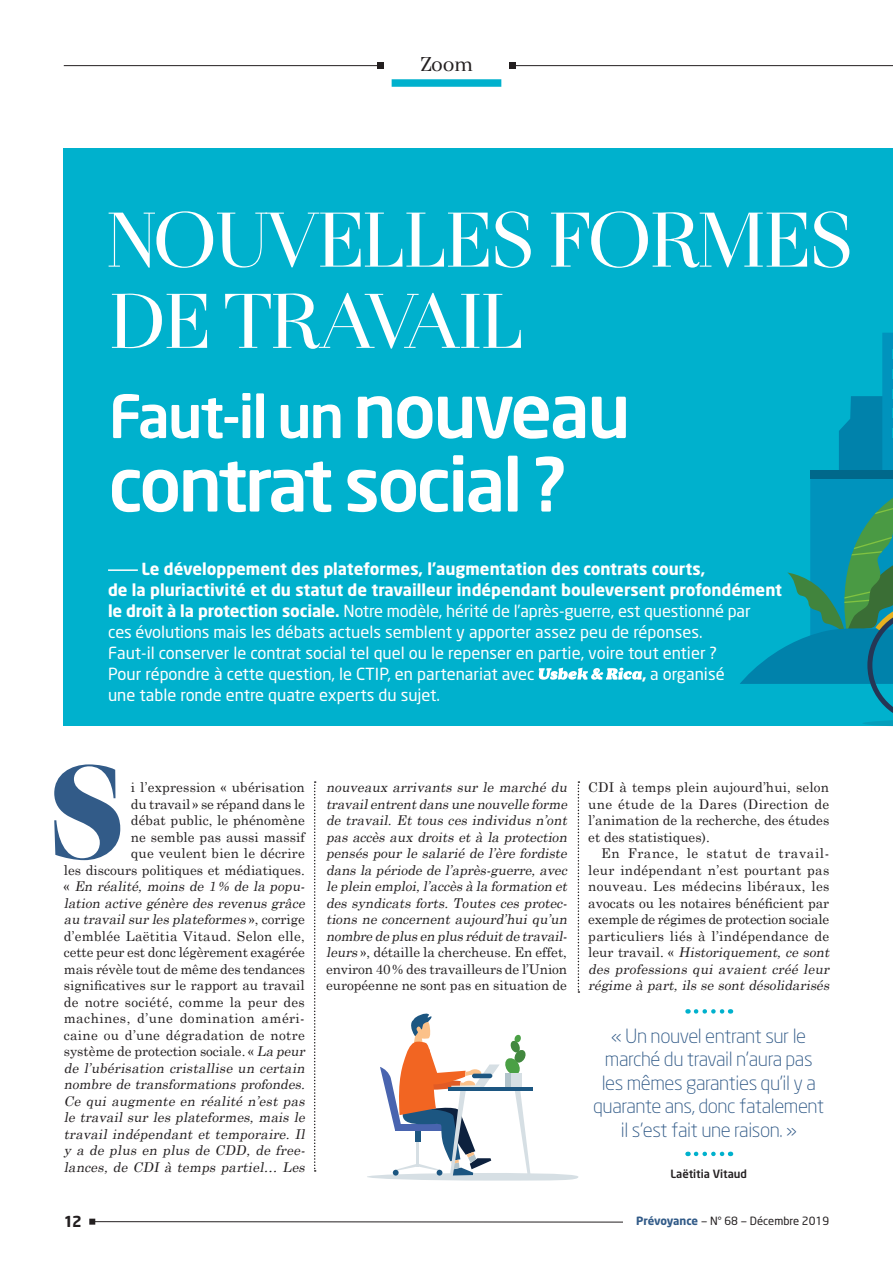
<style>
.page{position:relative;width:893px;height:1263px;background:#fff}
.page>*{position:absolute;margin:0;border:0;box-sizing:border-box;transform-origin:0 0}
.p_lettrine{font:900 137.55px "Otama Display";color:#325b88}
.H1b{font:81.15px/81.2px "Otama Display";letter-spacing:-.045em;color:#fff;scale:1.05 1}
.t1{font:500 73.5px "Neo Sans";letter-spacing:-.04em;color:#fff}
.t2{font:500 58.8px "Neo Sans";letter-spacing:-.035em;color:#fff}
.t3{font:21px "Otama";color:#231f20}
.t4{font:300 19.5px/23.4px "Neo Sans";letter-spacing:-.02em;color:#325b88;text-align:center}
.intro{font:16.5px/21px "Neo Sans";color:#fff}
.t5{font:700 15px "Neo Sans";color:#231f20}
.t6{font:13.5px/16.5px "Century Schoolbook";color:#231f20;text-align:right}
.t7{font:italic 13.5px/16.5px "Century Schoolbook";color:#231f20}
.t8{font:13.5px/16.5px "Century Schoolbook";letter-spacing:.02em;color:#231f20}
.t9{font:11.25px "Neo Sans";color:#231f20}
.t10{font:500 11.25px "Neo Sans";color:#231f20}
.s1{font-size:73.5px}
.s2{font-weight:700}
.s3{font-style:italic}
.s4{font-style:normal}
.s5{font-weight:700;color:#325b88}
</style>
<div class="page">
<svg style="left:89px;top:1219px;width:534px;height:6px"></svg>
<div style="left:64px;top:149px;width:829px;height:577px;background:#00b1cd"></div>
<svg style="left:740px;top:333px;width:153px;height:393px"></svg>
<hr style="left:64px;top:65px;width:316px;height:1px;background:#231f20">
<svg style="left:377px;top:63px;width:6px;height:6px"></svg>
<hr style="left:513px;top:65px;width:380px;height:1px;background:#231f20">
<svg style="left:510px;top:63px;width:6px;height:6px"></svg>
<div style="left:392px;top:79px;width:109px;height:8px;background:#00b1cd"></div>
<svg style="left:314px;top:781px;width:2px;height:391px"></svg>
<svg style="left:578px;top:781px;width:1px;height:212px"></svg>
<hr style="left:108px;top:569px;width:30px;height:2px;background:#fff">
<svg style="left:538px;top:668px;width:104px;height:12px"></svg>
<svg style="left:367px;top:1013px;width:211px;height:168px"></svg>
<hr style="left:472px;top:1074px;width:20px;height:4px;background:#1c5681;border-radius:2px">
<svg style="left:696px;top:1009px;width:35px;height:5px"></svg>
<svg style="left:696px;top:1152px;width:35px;height:4px"></svg>
<p class="t3" style="left:420px;top:51px;width:54px">Zoom</p>
<p class="H1b" style="left:108px;top:199px;width:712px">NOUVELLES FORMES<br>DE TRAVAIL</p>
<p class="t2" style="left:109px;top:379px;width:523px">Faut-il un <span class="s1">nouveau</span></p>
<p class="t1" style="left:109px;top:438px;width:459px">contrat social ?</p>
<p class="intro" style="left:108px;top:558px;width:676px;text-indent:33px"><span class="s2">Le développement des plateformes, l’augmentation des contrats courts,<br>de la pluriactivité et du statut de travailleur indépendant bouleversent profondément le droit à la protection sociale.</span> Notre modèle, hérité de l’après-guerre, est questionné par<br>ces évolutions mais les débats actuels semblent y apporter assez peu de réponses.<br>Faut-il conserver le contrat social tel quel ou le repenser en partie, voire tout entier ?<br>Pour répondre à cette question, le CTIP, en partenariat avec</p>
<p class="intro" style="left:642px;top:663px;width:84px"><span class="s2">,</span> a organisé</p>
<p class="intro" style="left:108px;top:684px;width:333px">une table ronde entre quatre experts du sujet.</p>
<p class="p_lettrine" style="left:49px;top:727px;width:77px">S</p>
<p class="t6" style="left:64px;top:779px;width:245px">i l’expression « ubérisation<br>du travail » se répand dans le<br>débat public, le phénomène<br>ne semble pas aussi massif<br>que veulent bien le décrire<br>les discours politiques et médiatiques. « <span class="s3">En réalité, moins de 1% de la popu&shy;lation active génère des revenus grâce au travailsur les plateformes</span> » , c o r r i g e d’emblée Laëtitia Vitaud. Selon elle, cette peur est donc légèrement exagérée mais révèle tout de même des tendances significatives sur le rapport au travail de notre société, comme la peur des machines, d’une domination améri&shy;caine ou d’une dégradation de notre système de protection sociale. « <span class="s3">La peur de l’ubérisation cristallise un certain nombre de transformations profondes.<br>Ce qui augmente en réalité n’est pas le travail sur les plateformes, mais le travail indépendant et temporaire. Il y a de plus en plus de CDD, de free&shy;lances, de CDI à temps partiel… Les</span></p>
<p class="t7" style="left:326px;top:779px;width:245px">nouveaux arrivants sur le marché du travailentrentdans une nouvelle forme de travail. Et tous ces individus n’ont pas accès aux droits et à la protection pensés pour le salarié de l’ère fordiste dans la période de l’après-guerre, avec le plein emploi,l’accès à la formation et des syndicats forts. Toutes ces protec&shy;tions ne concernent aujourd’hui qu’un nombre de plus en plus réduitde travail&shy;leurs <span class="s4">», détaille la chercheuse. En effet, environ 40% des travailleurs de l’Union européenne ne sont pas en situation de</span></p>
<p class="t6" style="left:588px;top:779px;width:242px;text-align:justify">CDI à temps plein aujourd’hui, selon une étude de la Dares (Direction de l’animation de la recherche, des études et des statistiques).</p>
<p class="t8" style="left:588px;top:845px;width:245px;text-indent:13px">En France, le statut de travail&shy;leur indépendant n’est pourtant pas nouveau. Les médecins libéraux, les avocats ou les notaires bénéficient par exemple de régimes de protection sociale particuliers liés à l’indépendance de l e u r t r a v a i l . « <span class="s3">Historiquement, ce sont des professions qui avaient créé leur régime à part, ils se sont désolidarisés</span></p>
<p class="t4" style="left:593px;top:1024px;width:233px">« Un nouvel entrant sur le marché du travail n’aura pas les mêmes garanties qu’il y a quarante ans, donc fatalement il s’est fait une raison. »</p>
<p class="t10" style="left:670px;top:1166px;width:78px">Laëtitia Vitaud</p>
<p class="t5" style="left:64px;top:1211px;width:20px">12</p>
<p class="t9" style="left:636px;top:1214px;width:194px"><span class="s5">Prévoyance</span> — N° 68 — Décembre 2019</p>
</div>
